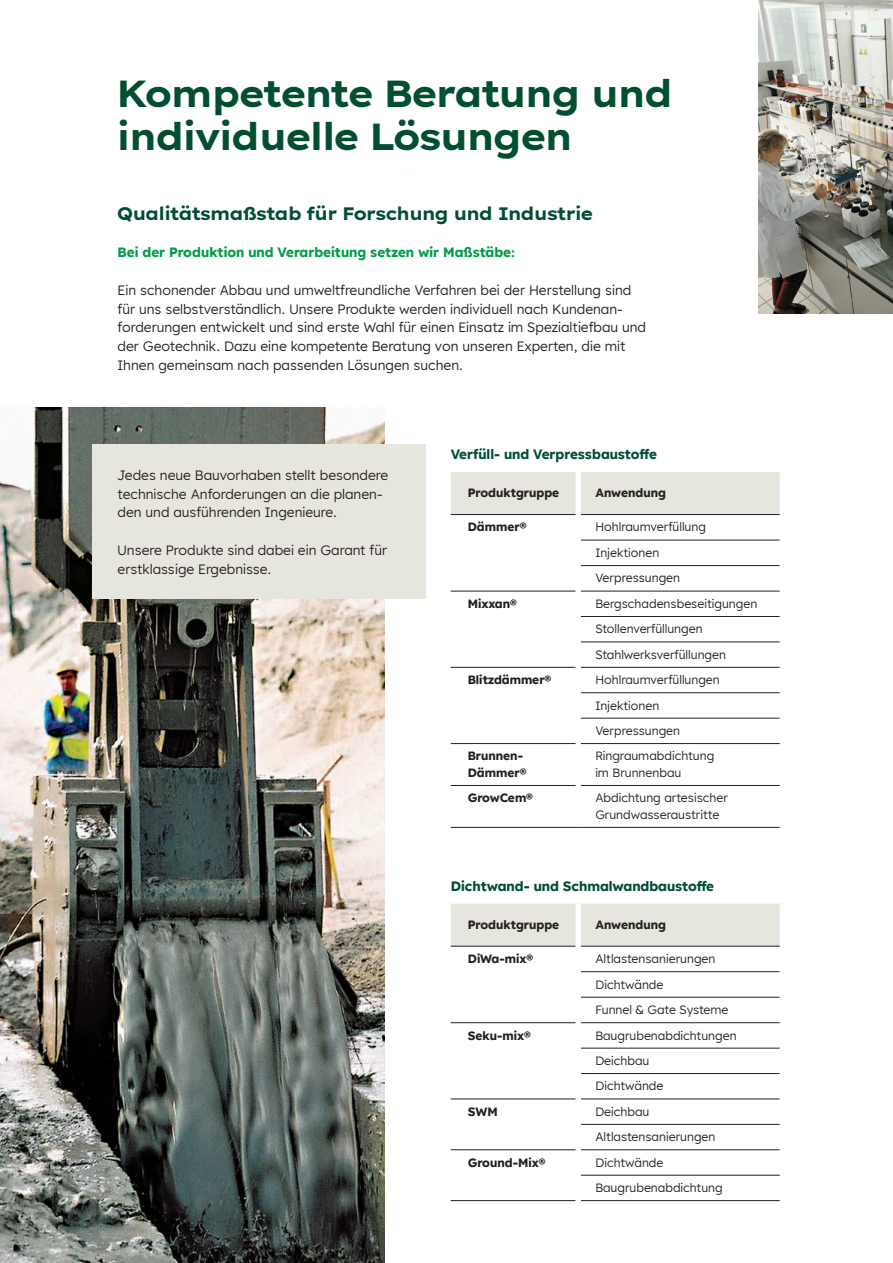
<style>
.page{position:relative;width:893px;height:1263px;background:#fff}
.page>*{position:absolute;margin:0;border:0;box-sizing:border-box;transform-origin:0 0}
.t1{font:700 37.5px/43.2px "Lexend Exa HM";color:#004f2f}
.t2{font:700 18px "Lexend Exa HM";color:#004f2f}
.t3{font:13.5px/18.8px "Lexend HM";color:#231f20}
.t4{font:700 13.5px "Lexend HM";color:#004f2f}
.t5{font:700 13.5px "Lexend HM";color:#009d48}
.t6{font:12px/25.3px "Lexend HM";color:#231f20}
.t7{font:700 12px/16.5px "Lexend HM";color:#231f20}
.t8{font:700 12px "Lexend HM";letter-spacing:-.02em;color:#231f20}
</style>
<div class="page">
<img style="left:0;top:407px;width:384px;height:856px">
<div style="left:92px;top:445px;width:333px;height:154px;background:#e7e6de"></div>
<div style="left:451px;top:472px;width:329px;height:42px;background:#e7e6de"></div>
<hr style="left:581px;top:692px;width:199px;height:1px;background:#231f20">
<hr style="left:581px;top:718px;width:199px;height:1px;background:#231f20">
<hr style="left:451px;top:743px;width:125px;height:1px;background:#231f20">
<hr style="left:581px;top:540px;width:199px;height:1px;background:#231f20">
<hr style="left:581px;top:565px;width:199px;height:1px;background:#231f20">
<hr style="left:451px;top:591px;width:125px;height:1px;background:#231f20">
<hr style="left:581px;top:591px;width:199px;height:1px;background:#231f20">
<hr style="left:451px;top:514px;width:125px;height:1px;background:#231f20">
<hr style="left:581px;top:514px;width:199px;height:1px;background:#231f20">
<hr style="left:581px;top:616px;width:199px;height:1px;background:#231f20">
<hr style="left:581px;top:641px;width:199px;height:1px;background:#231f20">
<hr style="left:451px;top:667px;width:125px;height:1px;background:#231f20">
<hr style="left:581px;top:667px;width:199px;height:1px;background:#231f20">
<div style="left:576px;top:472px;width:5px;height:42px;background:#fff"></div>
<hr style="left:451px;top:785px;width:125px;height:1px;background:#231f20">
<hr style="left:451px;top:827px;width:127px;height:1px;background:#231f20">
<hr style="left:578px;top:827px;width:202px;height:1px;background:#231f20">
<hr style="left:581px;top:743px;width:199px;height:1px;background:#231f20">
<hr style="left:581px;top:785px;width:199px;height:1px;background:#231f20">
<div style="left:451px;top:904px;width:329px;height:42px;background:#e7e6de"></div>
<hr style="left:581px;top:971px;width:199px;height:1px;background:#231f20">
<hr style="left:581px;top:997px;width:199px;height:1px;background:#231f20">
<hr style="left:451px;top:1022px;width:125px;height:1px;background:#231f20">
<hr style="left:581px;top:1022px;width:199px;height:1px;background:#231f20">
<hr style="left:451px;top:946px;width:125px;height:1px;background:#231f20">
<hr style="left:581px;top:946px;width:199px;height:1px;background:#231f20">
<hr style="left:581px;top:1048px;width:199px;height:1px;background:#231f20">
<hr style="left:581px;top:1073px;width:199px;height:1px;background:#231f20">
<hr style="left:451px;top:1098px;width:125px;height:1px;background:#231f20">
<hr style="left:581px;top:1098px;width:199px;height:1px;background:#231f20">
<div style="left:576px;top:904px;width:5px;height:42px;background:#fff"></div>
<hr style="left:581px;top:1175px;width:199px;height:1px;background:#231f20">
<hr style="left:581px;top:1200px;width:199px;height:1px;background:#231f20">
<hr style="left:581px;top:1124px;width:199px;height:1px;background:#231f20">
<hr style="left:581px;top:1149px;width:199px;height:1px;background:#231f20">
<hr style="left:451px;top:1149px;width:125px;height:1px;background:#231f20">
<hr style="left:451px;top:1200px;width:125px;height:1px;background:#231f20">
<img style="left:758px;top:0;width:135px;height:314px">
<h1 class="t1" style="left:118px;top:70px;width:556px">Kompetente Beratung und individuelle Lösungen</h1>
<h2 class="t2" style="left:118px;top:199px;width:477px">Qualitätsmaßstab für Forschung und Industrie</h2>
<p class="t5" style="left:118px;top:241px;width:399px">Bei der Produktion und Verarbeitung setzen wir Maßstäbe:</p>
<p class="t3" style="left:118px;top:280px;width:530px">Ein schonender Abbau und umweltfreundliche Verfahren bei der Herstellung sind für uns selbstverständlich. Unsere Produkte werden individuell nach Kundenan&shy;forderungen entwickelt und sind erste Wahl für einen Einsatz im Spezialtiefbau und der Geotechnik. Dazu eine kompetente Beratung von unseren Experten, die mit Ihnen gemeinsam nach passenden Lösungen suchen.</p>
<p class="t3" style="left:118px;top:465px;width:272px">Jedes neue Bauvorhaben stellt besondere technische Anforderungen an die planen&shy;den und ausführenden Ingenieure.</p>
<p class="t3" style="left:118px;top:540px;width:271px">Unsere Produkte sind dabei ein Garant für erstklassige Ergebnisse.</p>
<p class="t4" style="left:451px;top:443px;width:208px">Verfüll- und Verpressbaustoffe</p>
<p class="t7" style="left:468px;top:484px;width:93px">Produktgruppe</p>
<p class="t7" style="left:595px;top:484px;width:72px">Anwendung</p>
<p class="t7" style="left:468px;top:518px;width:60px">Dämmer®</p>
<p class="t6" style="left:595px;top:514px;width:112px">Hohlraumverfüllung<br>Injektionen<br>Verpressungen</p>
<p class="t7" style="left:468px;top:595px;width:51px">Mixxan®</p>
<p class="t6" style="left:595px;top:590px;width:163px">Bergschadensbeseitigungen<br>Stollenverfüllungen<br>Stahlwerksverfüllungen</p>
<p class="t7" style="left:468px;top:671px;width:85px">Blitzdämmer®</p>
<p class="t6" style="left:595px;top:666px;width:126px">Hohlraumverfüllungen<br>Injektionen<br>Verpressungen</p>
<p class="t7" style="left:468px;top:747px;width:60px">Brunnen-<br>Dämmer®</p>
<p class="t6" style="left:595px;top:747px;width:120px;line-height:16.5px">Ringraumabdichtung im Brunnenbau</p>
<p class="t8" style="left:468px;top:788px;width:67px">GrowCem®</p>
<p class="t6" style="left:595px;top:789px;width:134px;line-height:16.5px">Abdichtung artesischer<br>Grundwasseraustritte</p>
<p class="t4" style="left:451px;top:875px;width:265px">Dichtwand- und Schmalwandbaustoffe</p>
<p class="t7" style="left:468px;top:916px;width:93px">Produktgruppe</p>
<p class="t7" style="left:595px;top:916px;width:72px">Anwendung</p>
<p class="t7" style="left:468px;top:950px;width:67px">DiWa-mix®</p>
<p class="t6" style="left:595px;top:945px;width:135px">Altlastensanierungen<br>Dichtwände<br>Funnel &amp; Gate Systeme</p>
<p class="t7" style="left:468px;top:1026px;width:65px">Seku-mix®</p>
<p class="t6" style="left:595px;top:1022px;width:143px">Baugrubenabdichtungen<br>Deichbau<br>Dichtwände</p>
<p class="t7" style="left:468px;top:1102px;width:31px">SWM</p>
<p class="t6" style="left:595px;top:1098px;width:122px">Deichbau<br>Altlastensanierungen</p>
<p class="t7" style="left:468px;top:1153px;width:79px">Ground-Mix®</p>
<p class="t6" style="left:595px;top:1149px;width:129px">Dichtwände<br>Baugrubenabdichtung</p>
</div>
